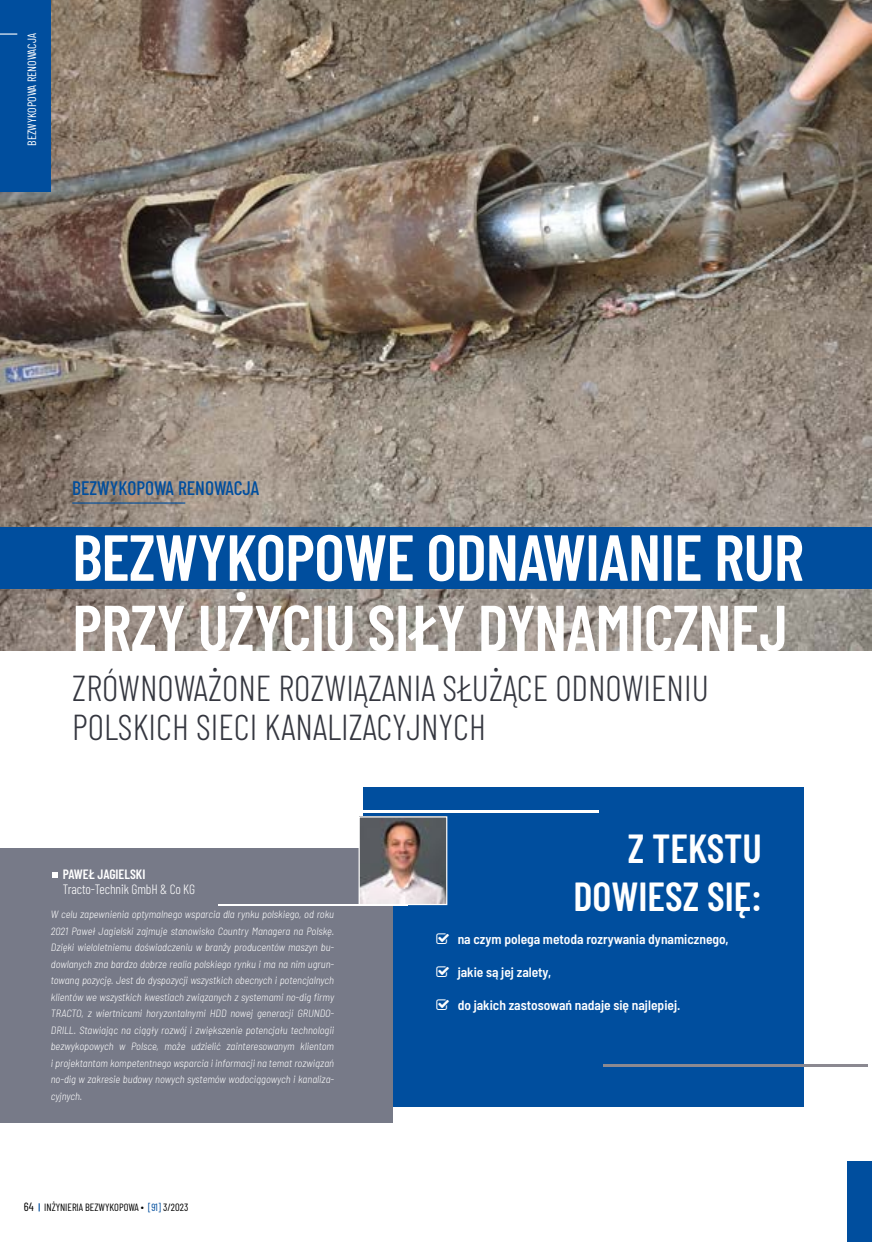
<style>
.page{position:relative;width:872px;height:1242px;background:#fff}
.page>*{position:absolute;margin:0;border:0;box-sizing:border-box;transform-origin:0 0}
.t1{font:600 64.95px/70.3px "Barlow Condensed";letter-spacing:-.01em;color:#fff}
.t2{font:600 40.5px/48.6px "Barlow Condensed";color:#fff;text-align:right}
.t3{font:300 36px/39px "Barlow Condensed";color:#34363f}
.t4{font:500 19.5px "Barlow Condensed";color:#004e9e}
.t5{font:600 semi-condensed 13.5px "Barlow";color:#fff}
.t6{font:300 13.5px "Barlow Condensed";letter-spacing:-.01em;color:#fff}
.t7{font:600 13.5px "Barlow Condensed";color:#fff}
.t8{font:12px "Barlow Condensed";color:#fff}
.t9{font:italic 300 semi-condensed 10.5px/16.5px "Barlow";color:#fff;text-align:justify}
.t10{font:10.5px "Barlow Condensed";color:#000}
.s1{font-size:12px}
.s2{color:#004e9e}
</style>
<div class="page">
<img style="left:0;top:0;width:872px;height:651px">
<div style="left:847px;top:1161px;width:25px;height:81px;background:#004e9e"></div>
<div style="left:0;top:527px;width:872px;height:61px;background:#004e9e"></div>
<div style="left:0;top:0;width:50px;height:192px;background:#004e9e"></div>
<svg style="left:0;top:33px;width:17px;height:2px"></svg>
<hr style="left:72px;top:502px;width:113px;height:1px;background:#004e9e">
<div style="left:363px;top:787px;width:441px;height:320px;background:#004e9e"></div>
<hr style="left:334px;top:810px;width:264px;height:3px;background:#fff">
<hr style="left:603px;top:1064px;width:265px;height:3px;background:#8b8991">
<div style="left:0;top:848px;width:392px;height:275px;background:#777a88"></div>
<svg style="left:53px;top:872px;width:5px;height:5px"></svg>
<hr style="left:218px;top:904px;width:190px;height:1px;background:#fff">
<img style="left:360px;top:818px;width:85px;height:85px">
<div style="left:358px;top:816px;width:89px;height:89px;border:1px solid #fff"></div>
<p class="t8" style="left:23px;top:146px;width:114px;rotate:-90deg">BEZWYKOPOWA RENOWACJA</p>
<h3 class="t4" style="left:72px;top:474px;width:189px">BEZWYKOPOWA RENOWACJA</h3>
<h1 class="t1" style="left:72px;top:518px;width:733px">BEZWYKOPOWE ODNAWIANIE RUR<br>PRZY UŻYCIU SIŁY DYNAMICZNEJ</h1>
<h3 class="t3" style="left:72px;top:665px;width:638px">ZRÓWNOWAŻONE ROZWIĄZANIA SŁUŻĄCE ODNOWIENIU<br>POLSKICH SIECI KANALIZACYJNYCH</h3>
<p class="t7" style="left:63px;top:864px;width:84px">PAWEŁ JAGIELSKI</p>
<p class="t6" style="left:63px;top:879px;width:134px">Tracto-Technik GmbH &amp; Co KG</p>
<p class="t9" style="left:51px;top:905px;width:285px">W celu zapewnienia optymalnego wsparcia dla rynku polskiego, od roku 2021 Paweł Jagielski zajmuje stanowisko Country Managera na Polskę.<br>Dzięki wieloletniemu doświadczeniu w branży producentów maszyn bu&shy;dowlanych zna bardzo dobrze realia polskiego rynku i ma na nim ugrun&shy;towaną pozycję. Jest do dyspozycji wszystkich obecnych i potencjalnych klientów we wszystkich kwestiach związanych z systemami no-dig firmy TRACTO, z wiertnicami horyzontalnymi HDD nowej generacji GRUNDO-DRILL. Stawiając na ciągły rozwój i zwiększenie potencjału technologii bezwykopowych w Polsce, może udzielić zainteresowanym klientom i projektantom kompetentnego wsparcia i informacji na temat rozwiązań no-dig w zakresie budowy nowych systemów wodociągowych i kanaliza&shy;cyjnych.</p>
<h2 class="t2" style="left:573px;top:821px;width:190px">Z TEKSTU<br>DOWIESZ SIĘ:</h2>
<p class="t5" style="left:458px;top:929px;width:272px">na czym polega metoda rozrywania dynamicznego,</p>
<p class="t5" style="left:458px;top:962px;width:95px">jakie są jej zalety,</p>
<p class="t5" style="left:458px;top:995px;width:224px">do jakich zastosowań nadaje się najlepiej.</p>
<p class="t10" style="left:24px;top:1199px;width:166px"><span class="s1">64</span> INŻYNIERIA BEZWYKOPOWA ∙ <span class="s2">[91]</span> 3/2023</p>
</div>
